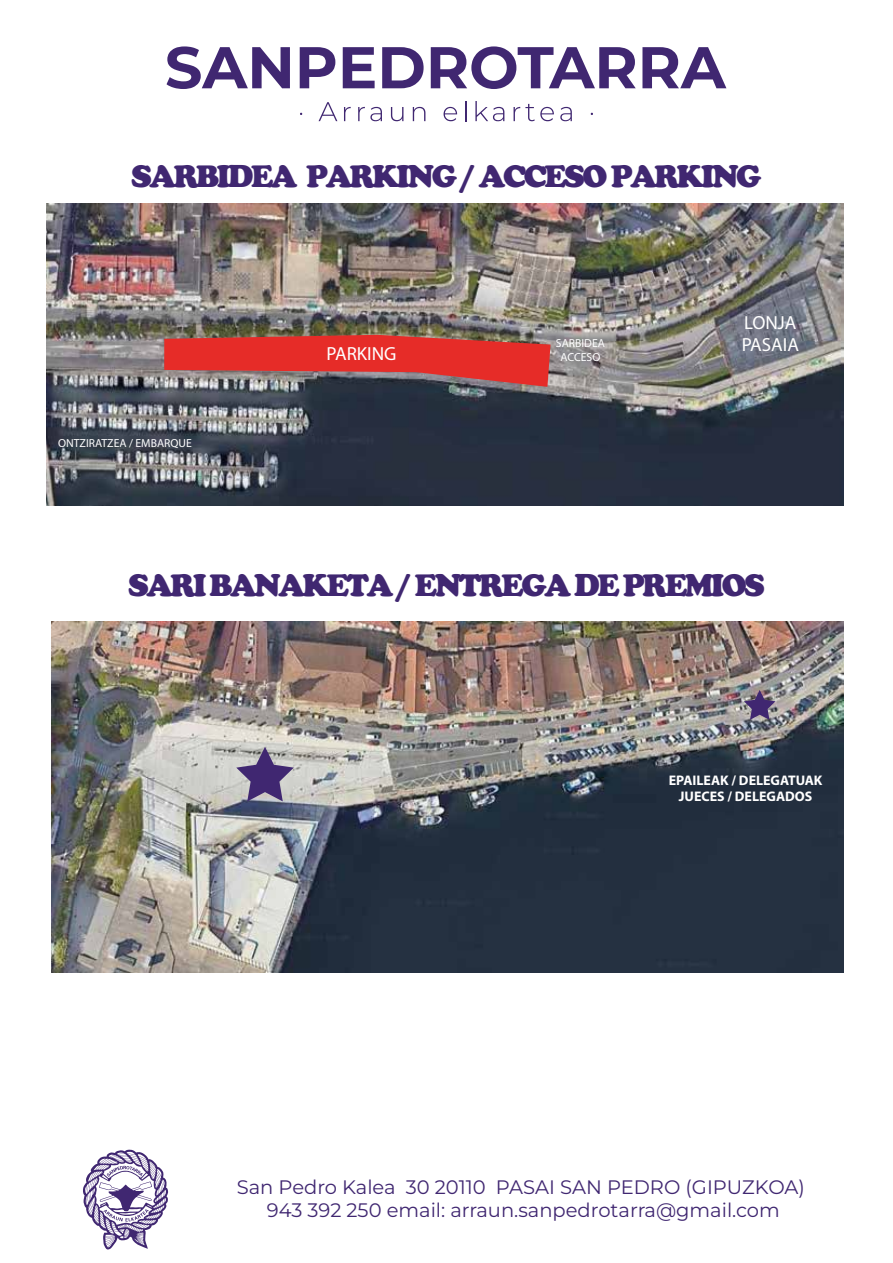
<style>
.page{position:relative;width:893px;height:1263px;background:#fff}
.page>*{position:absolute;margin:0;border:0;box-sizing:border-box;transform-origin:0 0}
.t1{font:900 32.1px "Cooper";letter-spacing:-.075em;color:#402771}
.t2{font:19.5px/23.4px "Montserrat";color:#402771;text-align:center}
.t3{font:19.05px "Myriad Pro";color:#fff}
.t4{font:700 13.95px/16.6px "Myriad Pro";color:#fff;text-align:center}
.t5{font:11.7px "Myriad Pro";color:#fff}
</style>
<div class="page">
<img style="left:46px;top:203px;width:798px;height:303px">
<svg style="left:167px;top:46px;width:123px;height:43px"></svg>
<svg style="left:300px;top:47px;width:35px;height:41px"></svg>
<svg style="left:343px;top:47px;width:32px;height:41px"></svg>
<svg style="left:382px;top:47px;width:42px;height:41px"></svg>
<svg style="left:431px;top:46px;width:205px;height:43px"></svg>
<svg style="left:642px;top:47px;width:84px;height:41px"></svg>
<svg style="left:319px;top:102px;width:18px;height:19px"></svg>
<svg style="left:344px;top:107px;width:7px;height:14px"></svg>
<svg style="left:358px;top:107px;width:24px;height:14px"></svg>
<svg style="left:391px;top:107px;width:12px;height:14px"></svg>
<svg style="left:413px;top:107px;width:12px;height:14px"></svg>
<svg style="left:444px;top:107px;width:13px;height:14px"></svg>
<svg style="left:465px;top:101px;width:1px;height:20px"></svg>
<svg style="left:475px;top:101px;width:29px;height:20px"></svg>
<svg style="left:514px;top:104px;width:40px;height:17px"></svg>
<svg style="left:560px;top:107px;width:12px;height:14px"></svg>
<svg style="left:83px;top:1150px;width:85px;height:99px"></svg>
<svg style="left:164px;top:335px;width:386px;height:52px;background:#c24240"></svg>
<img style="left:52px;top:622px;width:792px;height:350px">
<svg style="left:236px;top:747px;width:58px;height:54px;background:#8c819f"></svg>
<svg style="left:744px;top:690px;width:31px;height:30px"></svg>
<h1 class="t1" style="left:131px;top:157px;width:632px">SARBIDEA PARKING / ACCESO PARKING</h1>
<p class="t5" style="left:58px;top:435px;width:135px">ONTZIRATZEA / EMBARQUE</p>
<p class="t3" style="left:327px;top:342px;width:71px">PARKING</p>
<p class="t3" style="left:744px;top:310px;width:54px">LONJA</p>
<p class="t5" style="left:556px;top:336px;width:50px">SARBIDEA</p>
<p class="t3" style="left:742px;top:333px;width:59px">PASAIA</p>
<p class="t5" style="left:561px;top:350px;width:41px">ACCESO</p>
<h1 class="t1" style="left:128px;top:566px;width:638px">SARI BANAKETA / ENTREGA DE PREMIOS</h1>
<p class="t4" style="left:669px;top:771px;width:155px">EPAILEAK / DELEGATUAK<br>JUECES / DELEGADOS</p>
<p class="t2" style="left:237px;top:1174px;width:570px">San Pedro Kalea 30 20110 PASAI SAN PEDRO (GIPUZKOA)<br>943 392 250 email: arraun.sanpedrotarra@gmail.com</p>
</div>
